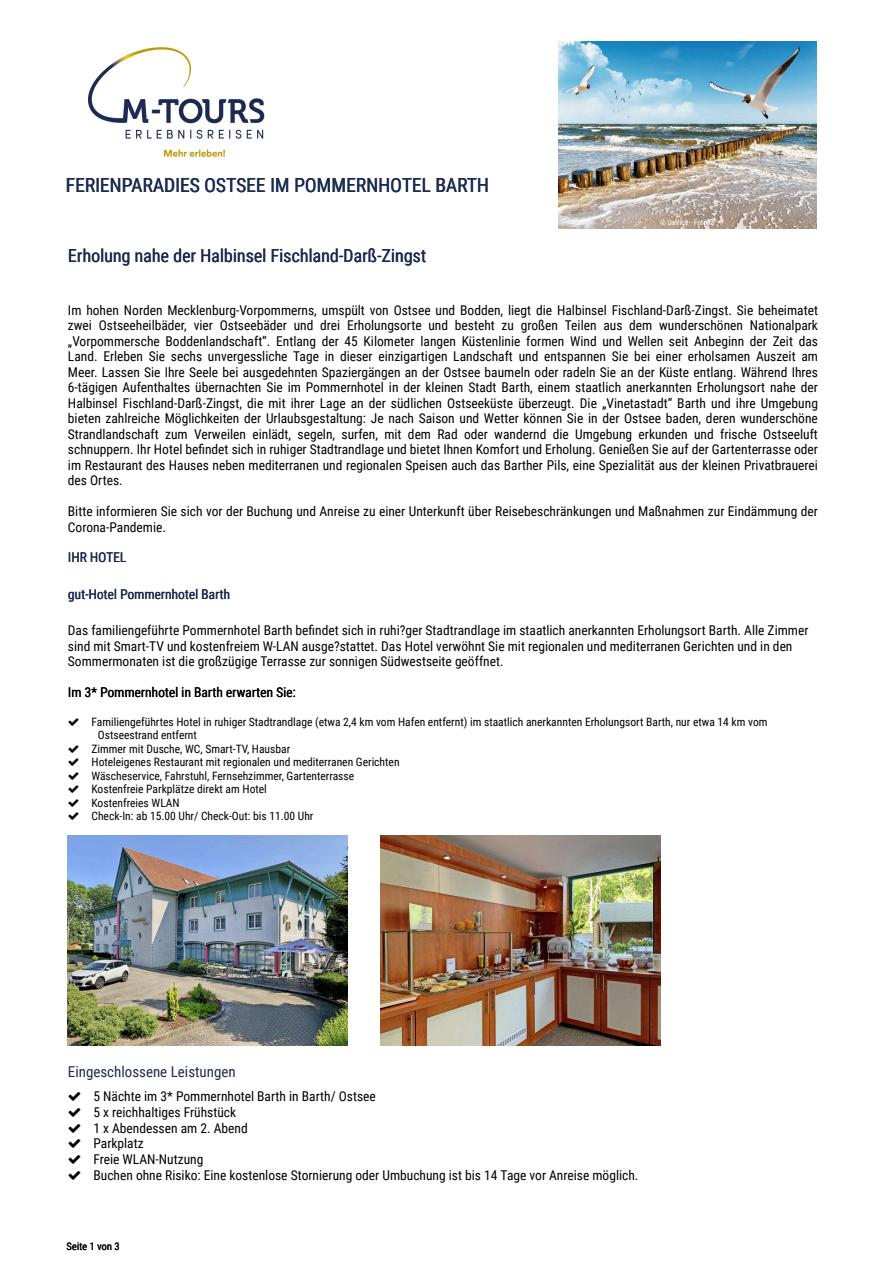
<style>
.page{position:relative;width:893px;height:1263px;background:#fff}
.page>*{position:absolute;margin:0;border:0;box-sizing:border-box;transform-origin:0 0}
.t1{font:19.5px "Roboto Condensed";color:#1c2b52}
.t2{font:18px "Roboto Condensed";color:#1c2b52}
.t3{font:15px "Roboto Condensed";color:#1c2b52}
.t4{font:13.5px/15.5px "Roboto Condensed";color:#000}
.t5{font:13.5px "Roboto Condensed";color:#1c2b52}
.t6{font:11.55px "Roboto Condensed";color:#000}
.t7{font:10.5px "Roboto Condensed";color:#000}
.t8{font:7.5px "Roboto Condensed";color:#fff}
</style>
<div class="page">
<img style="left:68px;top:836px;width:280px;height:210px">
<img style="left:381px;top:836px;width:280px;height:210px">
<img style="left:88px;top:47px;width:177px;height:110px">
<img style="left:558px;top:41px;width:258px;height:188px">
<h1 class="t1" style="left:66px;top:176px;width:424px">FERIENPARADIES OSTSEE IM POMMERNHOTEL BARTH</h1>
<p class="t8" style="left:660px;top:219px;width:55px">© DeVIce - Fotolia</p>
<h2 class="t2" style="left:68px;top:247px;width:360px">Erholung nahe der Halbinsel Fischland-Darß-Zingst</h2>
<p class="t4" style="left:68px;top:303px;width:752px;text-align:justify">Im hohen Norden Mecklenburg-Vorpommerns, umspült von Ostsee und Bodden, liegt die Halbinsel Fischland-Darß-Zingst. Sie beheimatet zwei Ostseeheilbäder, vier Ostseebäder und drei Erholungsorte und besteht zu großen Teilen aus dem wunderschönen Nationalpark „Vorpommersche Boddenlandschaft“. Entlang der 45 Kilometer langen Küstenlinie formen Wind und Wellen seit Anbeginn der Zeit das Land. Erleben Sie sechs unvergessliche Tage in dieser einzigartigen Landschaft und entspannen Sie bei einer erholsamen Auszeit am Meer. Lassen Sie Ihre Seele bei ausgedehnten Spaziergängen an der Ostsee baumeln oder radeln Sie an der Küste entlang. Während Ihres 6-tägigen Aufenthaltes übernachten Sie im Pommernhotel in der kleinen Stadt Barth, einem staatlich anerkannten Erholungsort nahe der Halbinsel Fischland-Darß-Zingst, die mit ihrer Lage an der südlichen Ostseeküste überzeugt. Die „Vinetastadt“ Barth und ihre Umgebung bieten zahlreiche Möglichkeiten der Urlaubsgestaltung: Je nach Saison und Wetter können Sie in der Ostsee baden, deren wunderschöne Strandlandschaft zum Verweilen einlädt, segeln, surfen, mit dem Rad oder wandernd die Umgebung erkunden und frische Ostseeluft schnuppern. Ihr Hotel befindet sich in ruhiger Stadtrandlage und bietet Ihnen Komfort und Erholung. Genießen Sie auf der Gartenterrasse oder im Restaurant des Hauses neben mediterranen und regionalen Speisen auch das Barther Pils, eine Spezialität aus der kleinen Privatbrauerei des Ortes.</p>
<p class="t4" style="left:68px;top:504px;width:751px">Bitte informieren Sie sich vor der Buchung und Anreise zu einer Unterkunft über Reisebeschränkungen und Maßnahmen zur Eindämmung der<br>Corona-Pandemie.</p>
<p class="t5" style="left:68px;top:551px;width:60px">IHR HOTEL</p>
<p class="t5" style="left:68px;top:588px;width:163px">gut-Hotel Pommernhotel Barth</p>
<p class="t4" style="left:68px;top:624px;width:742px">Das familiengeführte Pommernhotel Barth befindet sich in ruhi?ger Stadtrandlage im staatlich anerkannten Erholungsort Barth. Alle Zimmer sind mit Smart-TV und kostenfreiem W-LAN ausge?stattet. Das Hotel verwöhnt Sie mit regionalen und mediterranen Gerichten und in den<br>Sommermonaten ist die großzügige Terrasse zur sonnigen Südwestseite geöffnet.</p>
<p class="t4" style="left:68px;top:685px;width:229px">Im 3* Pommernhotel in Barth erwarten Sie:</p>
<p class="t6" style="left:92px;top:717px;width:677px">Familiengeführtes Hotel in ruhiger Stadtrandlage (etwa 2,4 km vom Hafen entfernt) im staatlich anerkannten Erholungsort Barth, nur etwa 14 km vom</p>
<p class="t6" style="left:98px;top:730px;width:100px">Ostseestrand entfernt</p>
<p class="t6" style="left:92px;top:743px;width:200px">Zimmer mit Dusche, WC, Smart-TV, Hausbar</p>
<p class="t6" style="left:92px;top:757px;width:310px">Hoteleigenes Restaurant mit regionalen und mediterranen Gerichten</p>
<p class="t6" style="left:92px;top:770px;width:264px">Wäscheservice, Fahrstuhl, Fernsehzimmer, Gartenterrasse</p>
<p class="t6" style="left:92px;top:784px;width:177px">Kostenfreie Parkplätze direkt am Hotel</p>
<p class="t6" style="left:92px;top:797px;width:90px">Kostenfreies WLAN</p>
<p class="t6" style="left:92px;top:811px;width:223px">Check-In: ab 15.00 Uhr/ Check-Out: bis 11.00 Uhr</p>
<p class="t3" style="left:68px;top:1065px;width:169px">Eingeschlossene Leistungen</p>
<p class="t4" style="left:93px;top:1089px;width:546px">5 Nächte im 3* Pommernhotel Barth in Barth/ Ostsee<br>5 x reichhaltiges Frühstück<br>1 x Abendessen am 2. Abend<br>Parkplatz<br>Freie WLAN-Nutzung<br>Buchen ohne Risiko: Eine kostenlose Stornierung oder Umbuchung ist bis 14 Tage vor Anreise möglich.</p>
<p class="t7" style="left:66px;top:1242px;width:55px">Seite 1 von 3</p>
</div>
